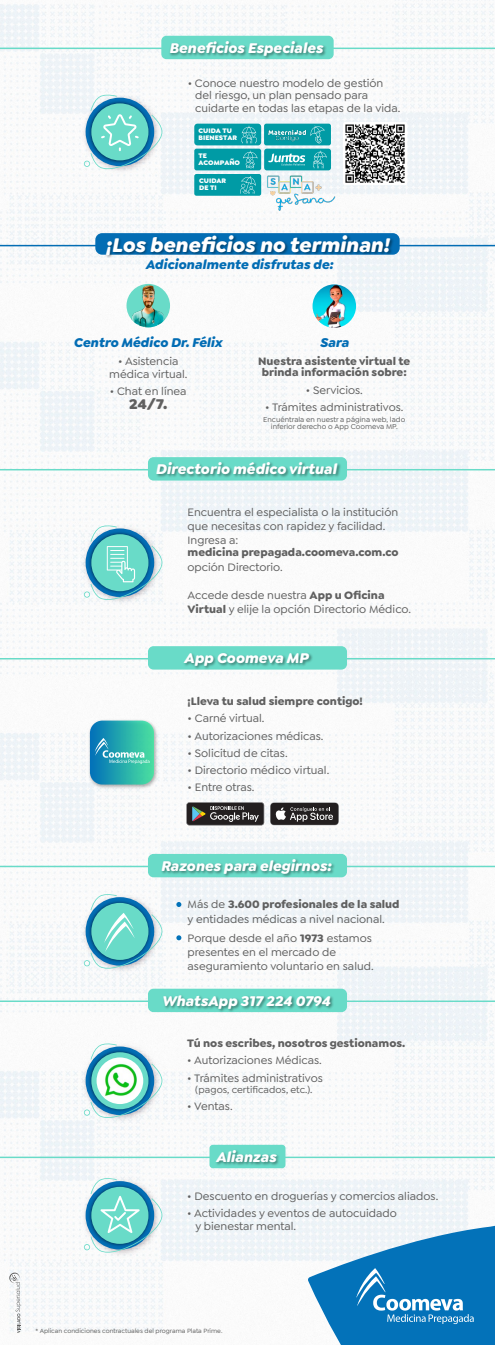
<style>
.page{position:relative;width:495px;height:1345px;background:#fff}
.page>*{position:absolute;margin:0;border:0;box-sizing:border-box;transform-origin:0 0}
.t1{font:italic 700 21.05px "Goldplay";color:#fff}
.t2{font:italic 700 15px "Goldplay";color:#fff}
.t3{font:900 15px "Goldplay";color:#606060}
.t4{font:italic 700 13.5px "Goldplay";color:#036db4}
.t5{font:500 11.5px/14.2px "Goldplay";color:#606060}
.t6{font:700 11.5px/11.2px "Goldplay";color:#606060;text-align:center}
.t7{font:500 10px "Goldplay";color:#606060}
.t8{font:500 7.5px/7.2px "Goldplay";color:#606060;text-align:center}
.t9{font:900 7px/6.5px "Goldplay";color:#fff}
.t10{font:500 6.5px "Goldplay";color:#606060}
.s1{font-weight:700}
</style>
<div class="page">
<img style="left:0;top:0;width:494px;height:1332px">
<svg style="left:307px;top:1222px;width:187px;height:123px"></svg>
<svg style="left:9px;top:1272px;width:12px;height:61px"></svg>
<hr style="left:0;top:48px;width:494px;height:1px;background:#69dbc8">
<hr style="left:0;top:245px;width:494px;height:1px;background:#036db4">
<div style="left:161px;top:36px;width:172px;height:23px;background:#69dbc8;border-radius:5px"></div>
<img style="left:167px;top:41px;width:161px;height:21px">
<hr style="left:0;top:469px;width:494px;height:1px;background:#69dbc8">
<div style="left:148px;top:457px;width:198px;height:24px;background:#69dbc8;border-radius:6px"></div>
<img style="left:153px;top:462px;width:189px;height:22px">
<hr style="left:0;top:1000px;width:494px;height:2px;background:#69dbc8">
<div style="left:148px;top:989px;width:198px;height:23px;background:#69dbc8;border-radius:6px"></div>
<img style="left:159px;top:995px;width:176px;height:20px">
<svg style="left:79px;top:1040px;width:84px;height:84px"></svg>
<img style="left:312px;top:284px;width:43px;height:44px;border-radius:22px">
<div style="left:95px;top:233px;width:304px;height:22px;background:#036db4;border-radius:7px"></div>
<img style="left:103px;top:232px;width:292px;height:31px">
<svg style="left:186px;top:802px;width:78px;height:23px;background:#484747"></svg>
<svg style="left:270px;top:802px;width:68px;height:23px;background:#4e4a4b"></svg>
<img style="left:86px;top:717px;width:73px;height:73px">
<svg style="left:90px;top:721px;width:64px;height:64px;background:#38afb2"></svg>
<img style="left:96px;top:1057px;width:47px;height:47px;border-radius:23px">
<hr style="left:0;top:1157px;width:494px;height:1px;background:#69dbc8">
<div style="left:209px;top:1145px;width:76px;height:23px;background:#69dbc8;border-radius:3px"></div>
<img style="left:213px;top:1150px;width:68px;height:21px">
<svg style="left:126px;top:284px;width:44px;height:43px"></svg>
<img style="left:130px;top:285px;width:36px;height:42px">
<svg style="left:79px;top:91px;width:84px;height:84px"></svg>
<svg style="left:79px;top:522px;width:84px;height:84px"></svg>
<hr style="left:0;top:658px;width:494px;height:1px;background:#69dbc8">
<div style="left:148px;top:646px;width:198px;height:24px;background:#69dbc8;border-radius:6px"></div>
<img style="left:181px;top:653px;width:133px;height:20px">
<hr style="left:0;top:866px;width:494px;height:1px;background:#69dbc8">
<div style="left:148px;top:854px;width:198px;height:23px;background:#69dbc8;border-radius:6px"></div>
<img style="left:158px;top:859px;width:178px;height:21px">
<svg style="left:79px;top:1175px;width:84px;height:84px"></svg>
<svg style="left:79px;top:891px;width:84px;height:84px"></svg>
<div style="left:194px;top:124px;width:67px;height:21px;background:#009ba5;border-radius:3px"></div>
<svg style="left:241px;top:126px;width:15px;height:17px"></svg>
<div style="left:194px;top:149px;width:67px;height:21px;background:#009ba5;border-radius:2px"></div>
<svg style="left:243px;top:151px;width:14px;height:17px"></svg>
<div style="left:194px;top:174px;width:67px;height:22px;background:#009ba5;border-radius:2px"></div>
<svg style="left:240px;top:176px;width:15px;height:18px"></svg>
<div style="left:264px;top:149px;width:66px;height:21px;background:#009ba5;border-radius:3px"></div>
<svg style="left:313px;top:151px;width:13px;height:17px"></svg>
<svg style="left:268px;top:154px;width:37px;height:11px"></svg>
<div style="left:264px;top:124px;width:66px;height:21px;background:#009ba5;border-radius:2px"></div>
<svg style="left:310px;top:126px;width:14px;height:17px"></svg>
<img style="left:268px;top:129px;width:38px;height:13px">
<img style="left:262px;top:169px;width:76px;height:47px">
<div style="left:342px;top:122px;width:65px;height:63px;background:#fff;border-radius:2px"></div>
<img style="left:345px;top:124px;width:60px;height:59px">
<svg style="left:176px;top:902px;width:5px;height:5px"></svg>
<svg style="left:176px;top:935px;width:5px;height:5px"></svg>
<h2 class="t2" style="left:169px;top:38px;width:155px">Beneficios Especiales</h2>
<p class="t5" style="left:195px;top:77px;width:206px;line-height:12.2px;text-indent:-8px">• Conoce nuestro modelo de gestión del riesgo, un plan pensado para cuidarte en todas las etapas de la vida.</p>
<p class="t9" style="left:198px;top:127px;width:40px">CUIDA TU<br>BIENESTAR</p>
<p class="t9" style="left:198px;top:152px;width:43px">TE<br>ACOMPAÑO</p>
<p class="t9" style="left:199px;top:178px;width:28px">CUIDAR<br>DE TI</p>
<h1 class="t1" style="left:105px;top:231px;width:284px">¡Los beneficios no terminan!</h1>
<p class="t4" style="left:145px;top:256px;width:189px">Adicionalmente disfrutas de:</p>
<p class="t4" style="left:73px;top:333px;width:150px">Centro Médico Dr. Félix</p>
<p class="t5" style="left:109px;top:354px;width:80px;line-height:13.2px;text-align:center">• Asistencia médica virtual.</p>
<p class="t5" style="left:110px;top:384px;width:78px">• Chat en línea</p>
<h2 class="t3" style="left:129px;top:393px;width:40px">24/7.</h2>
<p class="t4" style="left:319px;top:334px;width:30px">Sara</p>
<p class="t6" style="left:258px;top:355px;width:153px">Nuestra asistente virtual te brinda información sobre:</p>
<p class="t5" style="left:305px;top:383px;width:58px">• Servicios.</p>
<p class="t5" style="left:265px;top:400px;width:139px">• Trámites administrativos.</p>
<p class="t8" style="left:263px;top:416px;width:143px">Encuéntrala en nuestr a página web, lado inferior derecho o App Coomeva MP.</p>
<h2 class="t2" style="left:155px;top:459px;width:182px">Directorio médico virtual</h2>
<p class="t5" style="left:187px;top:505px;width:212px">Encuentra el especialista o la institución que necesitas con rapidez y facilidad.<br>Ingresa a:</p>
<p class="t6" style="left:187px;top:547px;width:212px">medicina prepagada.coomeva.com.co</p>
<p class="t5" style="left:187px;top:560px;width:97px">opción Directorio.</p>
<p class="t5" style="left:187px;top:588px;width:225px">Accede desde nuestra <span class="s1">App u Oficina<br>Virtual</span> y elije la opción Directorio Médico.</p>
<h2 class="t2" style="left:184px;top:648px;width:126px">App Coomeva MP</h2>
<p class="t6" style="left:187px;top:695px;width:177px">¡Lleva tu salud siempre contigo!</p>
<p class="t5" style="left:187px;top:711px;width:78px">• Carné virtual.</p>
<p class="t5" style="left:187px;top:729px;width:137px">• Autorizaciones médicas.</p>
<p class="t5" style="left:187px;top:746px;width:101px">• Solicitud de citas.</p>
<p class="t5" style="left:187px;top:763px;width:143px">• Directorio médico virtual.</p>
<p class="t5" style="left:187px;top:780px;width:68px">• Entre otras.</p>
<h2 class="t2" style="left:160px;top:856px;width:172px">Razones para elegirnos:</h2>
<p class="t5" style="left:187px;top:897px;width:213px">Más de <span class="s1">3.600 profesionales de la salud </span>y entidades médicas a nivel nacional.</p>
<p class="t5" style="left:187px;top:931px;width:187px">Porque desde el año <span class="s1">1973</span> estamos presentes en el mercado de aseguramiento voluntario en salud.</p>
<h2 class="t2" style="left:161px;top:991px;width:170px">WhatsApp 317 224 0794</h2>
<p class="t6" style="left:187px;top:1037px;width:219px">Tú nos escribes, nosotros gestionamos.</p>
<p class="t5" style="left:187px;top:1053px;width:136px">• Autorizaciones Médicas.</p>
<p class="t5" style="left:187px;top:1071px;width:137px">• Trámites administrativos</p>
<p class="t7" style="left:195px;top:1084px;width:118px">(pagos, certificados, etc.).</p>
<p class="t5" style="left:187px;top:1099px;width:47px">• Ventas.</p>
<h2 class="t2" style="left:215px;top:1147px;width:62px">Alianzas</h2>
<p class="t5" style="left:187px;top:1189px;width:252px">• Descuento en droguerías y comercios aliados.</p>
<p class="t5" style="left:195px;top:1207px;width:203px;line-height:12.2px;text-indent:-8px">• Actividades y eventos de autocuidado y bienestar mental.</p>
<p class="t10" style="left:36px;top:1327px;width:188px">* Aplican condiciones contractuales del programa Plata Prime.</p>
</div>
